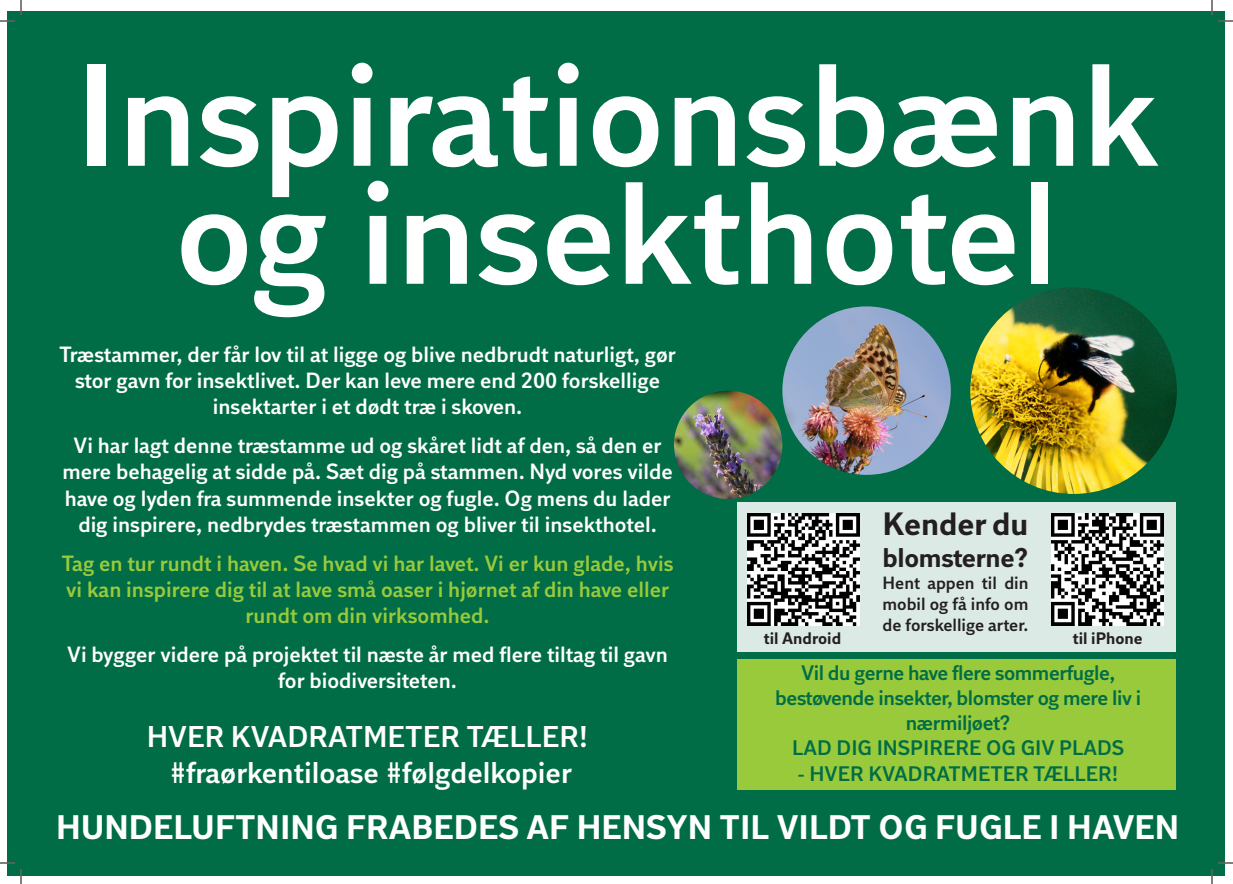
<style>
.page{position:relative;width:1233px;height:884px;background:#fff}
.page>*{position:absolute;margin:0;border:0;box-sizing:border-box;transform-origin:0 0}
.t1{font:600 145px/118px "DI Sans";color:#fff;text-align:center}
.t2{font:700 34px "DI Sans";color:#fff}
.t3{font:700 32.2px "DI Sans";color:#231f20}
.t4{font:600 30px "DI Sans";color:#fff}
.t5{font:700 27px "DI Sans";letter-spacing:-.015em;color:#231f20}
.t6{font:600 22px/26.4px "DI Sans";color:#fff;text-align:center}
.t7{font:600 22px/26.4px "DI Sans";color:#99ca3b;text-align:center}
.t8{font:600 21px/25.2px "DI Sans";letter-spacing:-.02em;color:#006d46;text-align:center}
.t9{font:600 21px "DI Sans";color:#006d46}
.t10{font:600 17.7px/21.2px "DI Sans";color:#231f20;text-align:justify}
.t11{font:700 16.6px "DI Sans";color:#231f20}
</style>
<div class="page">
<div style="left:7px;top:11px;width:1217px;height:865px;background:#006d46"></div>
<img style="left:782px;top:306px;width:169px;height:169px;border-radius:84px">
<img style="left:674px;top:391px;width:108px;height:108px;border-radius:54px">
<img style="left:970px;top:287px;width:207px;height:207px;border-radius:103px">
<div style="left:737px;top:659px;width:438px;height:130px;background:#99ca3b"></div>
<div style="left:737px;top:502px;width:438px;height:149px;background:#dbeae4"></div>
<img style="left:1052px;top:514px;width:111px;height:112px">
<img style="left:748px;top:514px;width:111px;height:112px">
<svg style="left:1218px;top:20px;width:15px;height:2px"></svg>
<svg style="left:1218px;top:862px;width:15px;height:2px"></svg>
<svg style="left:0;top:0;width:22px;height:22px"></svg>
<svg style="left:0;top:862px;width:22px;height:22px"></svg>
<svg style="left:1211px;top:0;width:1px;height:15px"></svg>
<svg style="left:1211px;top:869px;width:1px;height:15px"></svg>
<p class="t1" style="left:75px;top:57px;width:1085px">Inspirationsbænk og insekthotel</p>
<p class="t6" style="left:59px;top:341px;width:618px">Træstammer, der får lov til at ligge og blive nedbrudt naturligt, gør stor gavn for insektlivet. Der kan leve mere end 200 forskellige</p>
<p class="t6" style="left:213px;top:394px;width:311px">insektarter i et dødt træ i skoven.</p>
<p class="t6" style="left:62px;top:432px;width:611px">Vi har lagt denne træstamme ud og skåret lidt af den, så den er mere behagelig at sidde på. Sæt dig på stammen. Nyd vores vilde have og lyden fra summende insekter og fugle. Og mens du lader dig inspirere, nedbrydes træstammen og bliver til insekthotel.</p>
<p class="t7" style="left:61px;top:550px;width:613px">Tag en tur rundt i haven. Se hvad vi har lavet. Vi er kun glade, hvis vi kan inspirere dig til at lave små oaser i hjørnet af din have eller rundt om din virksomhed.</p>
<p class="t6" style="left:67px;top:641px;width:602px">Vi bygger videre på projektet til næste år med flere tiltag til gavn for biodiversiteten.</p>
<p class="t4" style="left:147px;top:717px;width:443px">HVER KVADRATMETER TÆLLER!</p>
<p class="t4" style="left:170px;top:753px;width:404px">#fraørkentiloase #følgdelkopier</p>
<p class="t3" style="left:882px;top:503px;width:147px">Kender du</p>
<p class="t5" style="left:882px;top:541px;width:147px">blomsterne?</p>
<p class="t10" style="left:882px;top:572px;width:147px">Hent appen til din mobil og få info om de forskellige arter.</p>
<p class="t11" style="left:764px;top:627px;width:79px">til Android</p>
<p class="t11" style="left:1073px;top:627px;width:71px">til iPhone</p>
<p class="t8" style="left:775px;top:660px;width:367px">Vil du gerne have flere sommerfugle, bestøvende insekter, blomster og mere liv i nærmiljøet?</p>
<p class="t9" style="left:792px;top:735px;width:334px">LAD DIG INSPIRERE OG GIV PLADS</p>
<p class="t9" style="left:798px;top:760px;width:322px">- HVER KVADRATMETER TÆLLER!</p>
<p class="t2" style="left:56px;top:805px;width:1124px">HUNDELUFTNING FRABEDES AF HENSYN TIL VILDT OG FUGLE I HAVEN</p>
</div>
